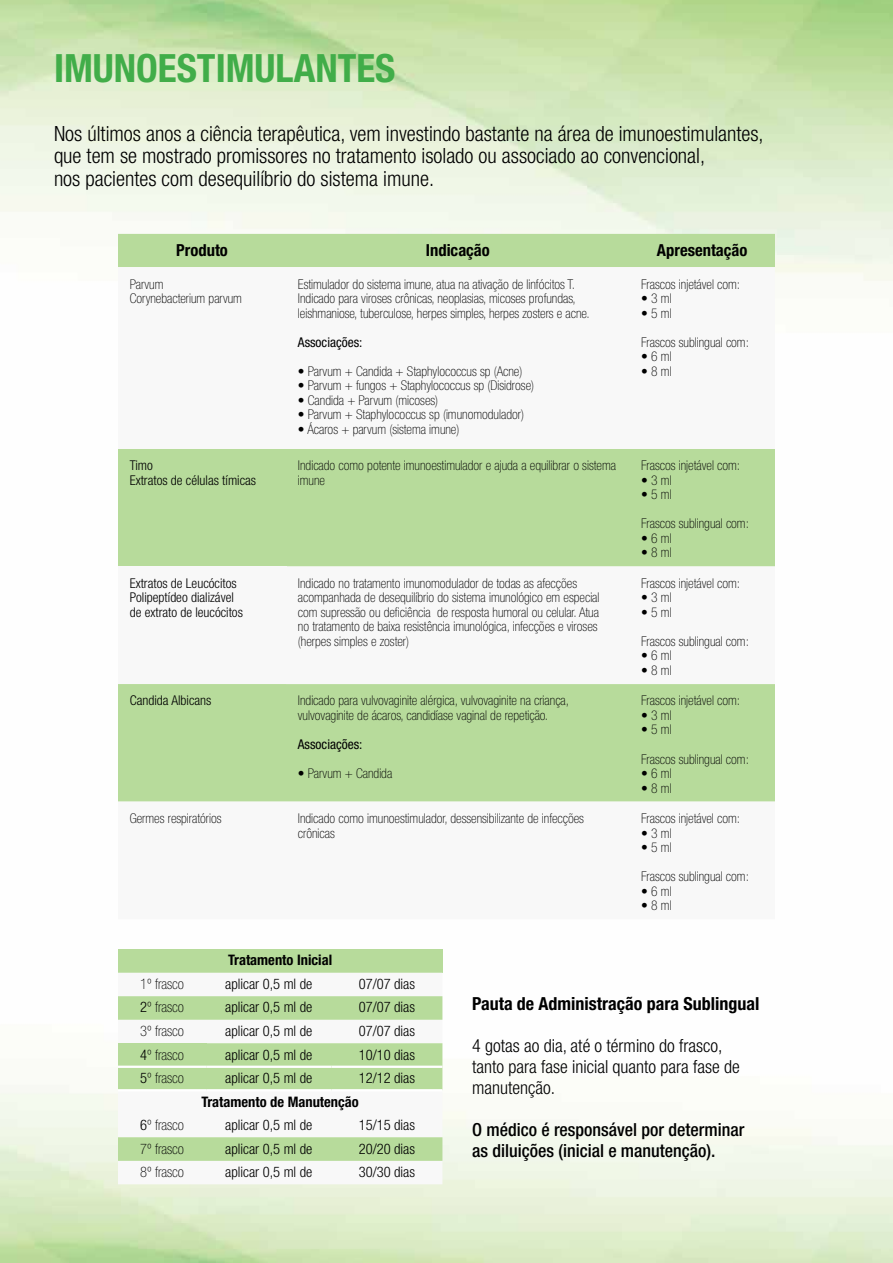
<style>
.page{position:relative;width:893px;height:1263px;background:#fff}
.page>*{position:absolute;margin:0;border:0;box-sizing:border-box;transform-origin:0 0}
.t1{font:700 condensed 39px "Helvetica Neue LT Std";color:#41ad49}
.t2{font:300 condensed 21px/22.5px "Helvetica Neue LT Std";color:#000}
.t3{font:300 condensed 18px/21px "Helvetica Neue LT Std";color:#000}
.t4{font:500 condensed 18px/21px "Helvetica Neue LT Std";color:#000}
.t5{font:700 condensed 18px "Helvetica Neue LT Std";color:#000}
.t6{font:700 condensed 16.65px "Helvetica Neue LT Std";color:#000}
.t7{font:300 condensed 14.55px "Helvetica Neue LT Std";color:#000}
.t8{font:100 condensed 14.55px "Helvetica Neue LT Std";color:#000}
.t9{font:700 condensed 14.55px "Helvetica Neue LT Std";color:#000}
.t10{font:100 condensed 13.5px/14.5px "Helvetica Neue LT Std";color:#000}
.t11{font:300 condensed 13.5px/14.5px "Helvetica Neue LT Std";color:#000}
.t12{font:condensed 13.5px "Helvetica Neue LT Std";color:#000}
.s1{font-weight:300}
</style>
<div class="page">
<div style="left:118px;top:949px;width:324px;height:24px;background:#b7db9b"></div>
<svg style="left:118px;top:996px;width:324px;height:165px;fill:#b7db9b"></svg>
<div style="left:118px;top:1043px;width:88px;height:24px;background:#b7db9b"></div>
<hr style="left:118px;top:1065px;width:88px;height:3px;background:#fff">
<hr style="left:206px;top:1065px;width:125px;height:3px;background:#fff">
<hr style="left:331px;top:1065px;width:111px;height:3px;background:#fff">
<hr style="left:118px;top:1089px;width:88px;height:2px;background:#fff">
<hr style="left:206px;top:1089px;width:125px;height:2px;background:#fff">
<hr style="left:331px;top:1089px;width:111px;height:2px;background:#fff">
<div style="left:118px;top:234px;width:657px;height:33px;background:#b7db9b"></div>
<svg style="left:118px;top:267px;width:657px;height:652px"></svg>
<div style="left:118px;top:566px;width:168px;height:118px;background:#f8f8f8"></div>
<h1 class="t1" style="left:54px;top:44px;width:343px">IMUNOESTIMULANTES</h1>
<h2 class="t2" style="left:54px;top:122px;width:711px">Nos últimos anos a ciência terapêutica, vem investindo bastante na área de imunoestimulantes, que tem se mostrado promissores no tratamento isolado ou associado ao convencional,<br>nos pacientes com desequilíbrio do sistema imune.</h2>
<p class="t6" style="left:176px;top:240px;width:53px">Produto</p>
<p class="t6" style="left:426px;top:240px;width:66px">Indicação</p>
<p class="t6" style="left:657px;top:240px;width:92px">Apresentação</p>
<p class="t10" style="left:130px;top:276px;width:114px">Parvum<br>Corynebacterium parvum</p>
<p class="t10" style="left:298px;top:276px;width:293px">Estimulador do sistema imune, atua na ativação de linfócitos T.<br>Indicado para viroses crônicas, neoplasias, micoses profundas, leishmaniose, tuberculose, herpes simples, herpes zosters e acne.</p>
<p class="t12" style="left:298px;top:334px;width:66px">Associações:</p>
<p class="t10" style="left:298px;top:363px;width:226px">• Parvum + Candida + Staphylococcus sp (Acne)</p>
<p class="t10" style="left:298px;top:378px;width:238px">• Parvum + fungos + Staphylococcus sp (Disidrose)</p>
<p class="t10" style="left:298px;top:392px;width:142px">• Candida + Parvum (micoses)</p>
<p class="t10" style="left:298px;top:407px;width:228px">• Parvum + Staphylococcus sp (imunomodulador)</p>
<p class="t10" style="left:298px;top:422px;width:163px">• Ácaros + parvum (sistema imune)</p>
<p class="t10" style="left:641px;top:276px;width:100px">Frascos injetável com:</p>
<p class="t10" style="left:641px;top:291px;width:32px">• 3 ml</p>
<p class="t10" style="left:641px;top:298px;width:109px;line-height:29.1px">• 5 ml<br>Frascos sublingual com:</p>
<p class="t10" style="left:641px;top:349px;width:32px">• 6 ml</p>
<p class="t10" style="left:641px;top:363px;width:32px">• 8 ml</p>
<p class="t11" style="left:130px;top:458px;width:128px">Timo<br>Extratos de células tímicas</p>
<p class="t10" style="left:298px;top:458px;width:320px">Indicado como potente imunoestimulador e ajuda a equilibrar o sistema imune</p>
<p class="t10" style="left:641px;top:458px;width:100px">Frascos injetável com:</p>
<p class="t10" style="left:641px;top:473px;width:32px">• 3 ml</p>
<p class="t10" style="left:641px;top:480px;width:109px;line-height:29.1px">• 5 ml<br>Frascos sublingual com:</p>
<p class="t10" style="left:641px;top:531px;width:32px">• 6 ml</p>
<p class="t10" style="left:641px;top:545px;width:32px">• 8 ml</p>
<p class="t11" style="left:130px;top:576px;width:115px">Extratos de Leucócitos<br>Polipeptídeo dializável de extrato de leucócitos</p>
<p class="t10" style="left:298px;top:576px;width:303px">Indicado no tratamento imunomodulador de todas as afecções acompanhada de desequilíbrio do sistema imunológico em especial com supressão ou deficiência de resposta humoral ou celular. Atua no tratamento de baixa resistência imunológica, infecções e viroses (herpes simples e zoster)</p>
<p class="t10" style="left:641px;top:576px;width:100px">Frascos injetável com:</p>
<p class="t10" style="left:641px;top:590px;width:32px">• 3 ml</p>
<p class="t10" style="left:641px;top:597px;width:109px;line-height:29.1px">• 5 ml<br>Frascos sublingual com:</p>
<p class="t10" style="left:641px;top:648px;width:32px">• 6 ml</p>
<p class="t10" style="left:641px;top:663px;width:32px">• 8 ml</p>
<p class="t11" style="left:130px;top:693px;width:83px">Candida Albicans</p>
<p class="t10" style="left:298px;top:693px;width:273px">Indicado para vulvovaginite alérgica, vulvovaginite na criança, vulvovaginite de ácaros, candidíase vaginal de repetição.</p>
<p class="t12" style="left:298px;top:736px;width:66px">Associações:</p>
<p class="t10" style="left:298px;top:766px;width:96px">• Parvum + Candida</p>
<p class="t10" style="left:641px;top:693px;width:100px">Frascos injetável com:</p>
<p class="t10" style="left:641px;top:708px;width:32px">• 3 ml</p>
<p class="t10" style="left:641px;top:715px;width:109px;line-height:29.1px">• 5 ml<br>Frascos sublingual com:</p>
<p class="t10" style="left:641px;top:766px;width:32px">• 6 ml</p>
<p class="t10" style="left:641px;top:780px;width:32px">• 8 ml</p>
<p class="t10" style="left:130px;top:811px;width:93px">Germes respiratórios</p>
<p class="t10" style="left:298px;top:811px;width:288px">Indicado como imunoestimulador, dessensibilizante de infecções crônicas</p>
<p class="t10" style="left:641px;top:811px;width:100px">Frascos injetável com:</p>
<p class="t10" style="left:641px;top:825px;width:32px">• 3 ml</p>
<p class="t10" style="left:641px;top:833px;width:109px;line-height:29.1px">• 5 ml<br>Frascos sublingual com:</p>
<p class="t10" style="left:641px;top:883px;width:32px">• 6 ml</p>
<p class="t10" style="left:641px;top:898px;width:32px">• 8 ml</p>
<p class="t9" style="left:228px;top:951px;width:105px">Tratamento Inicial</p>
<p class="t8" style="left:140px;top:976px;width:46px">1º frasco</p>
<p class="t7" style="left:225px;top:975px;width:89px">aplicar 0,5 ml de</p>
<p class="t7" style="left:359px;top:975px;width:58px">07/07 dias</p>
<p class="t8" style="left:140px;top:999px;width:46px"><span class="s1">2</span>º frasco</p>
<p class="t7" style="left:225px;top:999px;width:89px">aplicar 0,5 ml de</p>
<p class="t7" style="left:359px;top:999px;width:58px">07/07 dias</p>
<p class="t8" style="left:140px;top:1023px;width:46px">3º frasco</p>
<p class="t7" style="left:225px;top:1022px;width:89px">aplicar 0,5 ml de</p>
<p class="t7" style="left:359px;top:1022px;width:58px">07/07 dias</p>
<p class="t8" style="left:140px;top:1046px;width:46px"><span class="s1">4</span>º frasco</p>
<p class="t7" style="left:225px;top:1046px;width:89px">aplicar 0,5 ml de</p>
<p class="t7" style="left:359px;top:1046px;width:58px">10/10 dias</p>
<p class="t8" style="left:140px;top:1070px;width:46px"><span class="s1">5</span>º frasco</p>
<p class="t7" style="left:225px;top:1069px;width:89px">aplicar 0,5 ml de</p>
<p class="t7" style="left:359px;top:1069px;width:58px">12/12 dias</p>
<p class="t9" style="left:202px;top:1092px;width:159px">Tratamento de Manutenção</p>
<p class="t8" style="left:140px;top:1117px;width:46px"><span class="s1">6</span>º frasco</p>
<p class="t7" style="left:225px;top:1116px;width:89px">aplicar 0,5 ml de</p>
<p class="t7" style="left:359px;top:1116px;width:58px">15/15 dias</p>
<p class="t8" style="left:140px;top:1140px;width:46px">7º frasco</p>
<p class="t7" style="left:225px;top:1140px;width:89px">aplicar 0,5 ml de</p>
<p class="t7" style="left:359px;top:1140px;width:58px">20/20 dias</p>
<p class="t8" style="left:140px;top:1164px;width:46px">8º frasco</p>
<p class="t7" style="left:225px;top:1163px;width:89px">aplicar 0,5 ml de</p>
<p class="t7" style="left:359px;top:1163px;width:58px">30/30 dias</p>
<h3 class="t5" style="left:472px;top:993px;width:289px">Pauta de Administração para Sublingual</h3>
<h3 class="t3" style="left:472px;top:1035px;width:269px">4 gotas ao dia, até o término do frasco, tanto para fase inicial quanto para fase de manutenção.</h3>
<h3 class="t4" style="left:472px;top:1119px;width:274px">O médico é responsável por determinar as diluições (inicial e manutenção).</h3>
</div>
